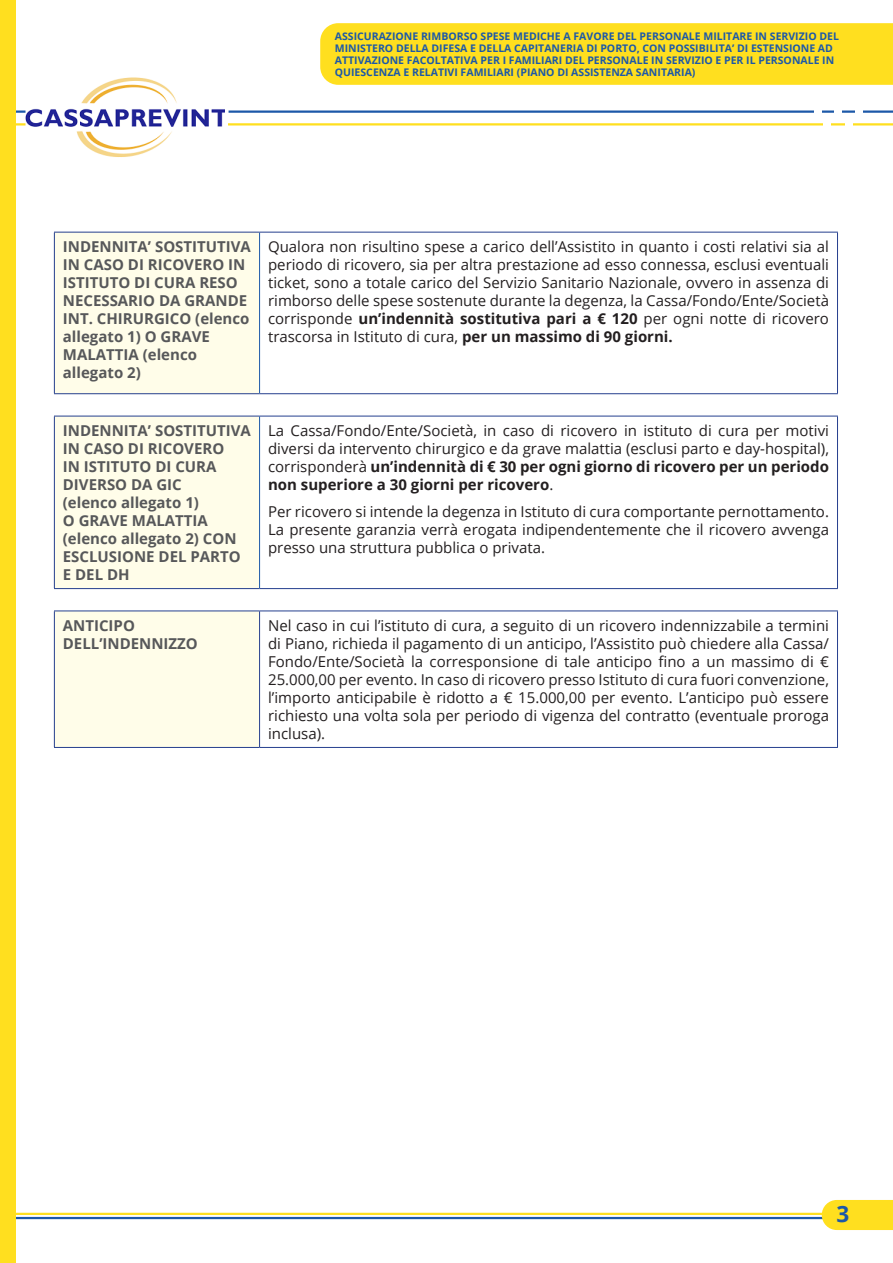
<style>
.page{position:relative;width:893px;height:1263px;background:#fff}
.page>*{position:absolute;margin:0;border:0;box-sizing:border-box;transform-origin:0 0}
.t1{font:700 22.5px "Open Sans";color:#1c58a8}
.sotto_titoletto{font:15px/18px "Open Sans";color:#231f20;text-align:justify}
.sotto_titoletto-2{font:700 15px/18px "Open Sans";color:#57585a}
.t2{font:700 10.5px/12px "Open Sans";color:#1c58a8}
.s1{font-weight:700}
</style>
<div class="page">
<img style="left:24px;top:77px;width:200px;height:80px">
<hr style="left:229px;top:110px;width:664px;height:3px;background:#1c58a8">
<hr style="left:228px;top:123px;width:665px;height:2px;background:#ffdf1f">
<hr style="left:0;top:110px;width:26px;height:3px;background:#1c58a8">
<hr style="left:0;top:123px;width:26px;height:2px;background:#ffdf1f">
<div style="left:814px;top:108px;width:8px;height:7px;background:#fff"></div>
<div style="left:823px;top:120px;width:8px;height:7px;background:#fff"></div>
<div style="left:835px;top:108px;width:7px;height:7px;background:#fff"></div>
<div style="left:855px;top:108px;width:7px;height:7px;background:#fff"></div>
<div style="left:845px;top:120px;width:7px;height:7px;background:#fff"></div>
<hr style="left:0;top:1213px;width:893px;height:2px;background:#ffdf1f">
<hr style="left:0;top:1217px;width:893px;height:2px;background:#1c58a8">
<div style="left:320px;top:23px;width:573px;height:62px;background:#ffdf1f"></div>
<div style="left:0;top:0;width:16px;height:1263px;background:#ffdf1f"></div>
<div style="left:822px;top:1200px;width:71px;height:30px;background:#ffdf1f"></div>
<div style="left:54px;top:232px;width:206px;height:162px;background:#fffde9"></div>
<hr style="left:259px;top:232px;width:1px;height:161px;background:#1c58a8">
<hr style="left:54px;top:232px;width:206px;height:1px;background:#253f8e">
<hr style="left:54px;top:232px;width:1px;height:161px;background:#253f8e">
<hr style="left:260px;top:232px;width:578px;height:1px;background:#253f8e">
<hr style="left:54px;top:393px;width:206px;height:1px;background:#253f8e">
<hr style="left:260px;top:393px;width:578px;height:1px;background:#253f8e">
<hr style="left:837px;top:232px;width:1px;height:161px;background:#253f8e">
<div style="left:54px;top:416px;width:206px;height:173px;background:#fffde9"></div>
<hr style="left:54px;top:416px;width:206px;height:1px;background:#253f8e">
<hr style="left:54px;top:416px;width:1px;height:172px;background:#253f8e">
<hr style="left:260px;top:416px;width:578px;height:1px;background:#253f8e">
<hr style="left:54px;top:588px;width:206px;height:1px;background:#253f8e">
<hr style="left:260px;top:588px;width:578px;height:1px;background:#253f8e">
<hr style="left:837px;top:416px;width:1px;height:172px;background:#253f8e">
<hr style="left:259px;top:416px;width:1px;height:172px;background:#1c58a8">
<div style="left:54px;top:611px;width:206px;height:136px;background:#fffde9"></div>
<hr style="left:260px;top:610px;width:578px;height:1px;background:#253f8e">
<hr style="left:260px;top:747px;width:578px;height:1px;background:#253f8e">
<hr style="left:259px;top:611px;width:1px;height:136px;background:#253f8e">
<hr style="left:837px;top:611px;width:1px;height:136px;background:#253f8e">
<hr style="left:54px;top:611px;width:1px;height:136px;background:#253f8e">
<hr style="left:54px;top:610px;width:206px;height:1px;background:#253f8e">
<hr style="left:54px;top:747px;width:206px;height:1px;background:#253f8e">
<p class="t2" style="left:335px;top:30px;width:506px">ASSICURAZIONE RIMBORSO SPESE MEDICHE A FAVORE DEL PERSONALE MILITARE IN SERVIZIO DEL MINISTERO DELLA DIFESA E DELLA CAPITANERIA DI PORTO, CON POSSIBILITA’ DI ESTENSIONE AD ATTIVAZIONE FACOLTATIVA PER I FAMILIARI DEL PERSONALE IN SERVIZIO E PER IL PERSONALE IN QUIESCENZA E RELATIVI FAMILIARI (PIANO DI ASSISTENZA SANITARIA)</p>
<p class="sotto_titoletto-2" style="left:63px;top:237px;width:190px">INDENNITA’ SOSTITUTIVA<br>IN CASO DI RICOVERO IN<br>ISTITUTO DI CURA RESO<br>NECESSARIO DA GRANDE<br>INT. CHIRURGICO (elenco allegato 1) O GRAVE<br>MALATTIA (elenco allegato 2)</p>
<p class="sotto_titoletto" style="left:268px;top:237px;width:562px">Qualora non risultino spese a carico dell’Assistito in quanto i costi relativi sia al periodo di ricovero, sia per altra prestazione ad esso connessa, esclusi eventuali ticket, sono a totale carico del Servizio Sanitario Nazionale, ovvero in assenza di rimborso delle spese sostenute durante la degenza, la Cassa/Fondo/Ente/Società corrisponde <span class="s1">un’indennità sostitutiva pari a € 120</span> per ogni notte di ricovero trascorsa in Istituto di cura, <span class="s1">per un massimo di 90 giorni.</span></p>
<p class="sotto_titoletto-2" style="left:63px;top:421px;width:190px">INDENNITA’ SOSTITUTIVA<br>IN CASO DI RICOVERO<br>IN ISTITUTO DI CURA<br>DIVERSO DA GIC<br>(elenco allegato 1)<br>O GRAVE MALATTIA (elenco allegato 2) CON<br>ESCLUSIONE DEL PARTO<br>E DEL DH</p>
<p class="sotto_titoletto" style="left:268px;top:421px;width:562px">La Cassa/Fondo/Ente/Società, in caso di ricovero in istituto di cura per motivi diversi da intervento chirurgico e da grave malattia (esclusi parto e day-hospital), corrisponderà <span class="s1">un’indennità di € 30 per ogni giorno di ricovero per un periodo non superiore a 30 giorni per ricovero</span>.</p>
<p class="sotto_titoletto" style="left:268px;top:502px;width:562px">Per ricovero si intende la degenza in Istituto di cura comportante pernottamento.<br>La presente garanzia verrà erogata indipendentemente che il ricovero avvenga presso una struttura pubblica o privata.</p>
<p class="sotto_titoletto-2" style="left:63px;top:616px;width:137px">ANTICIPO<br>DELL’INDENNIZZO</p>
<p class="sotto_titoletto" style="left:268px;top:616px;width:562px">Nel caso in cui l’istituto di cura, a seguito di un ricovero indennizzabile a termini di Piano, richieda il pagamento di un anticipo, l’Assistito può chiedere alla Cassa/ Fondo/Ente/Società la corresponsione di tale anticipo fino a un massimo di € 25.000,00 per evento. In caso di ricovero presso Istituto di cura fuori convenzione, l’importo anticipabile è ridotto a € 15.000,00 per evento. L’anticipo può essere richiesto una volta sola per periodo di vigenza del contratto (eventuale proroga inclusa).</p>
<h1 class="t1" style="left:837px;top:1198px;width:14px">3</h1>
</div>
